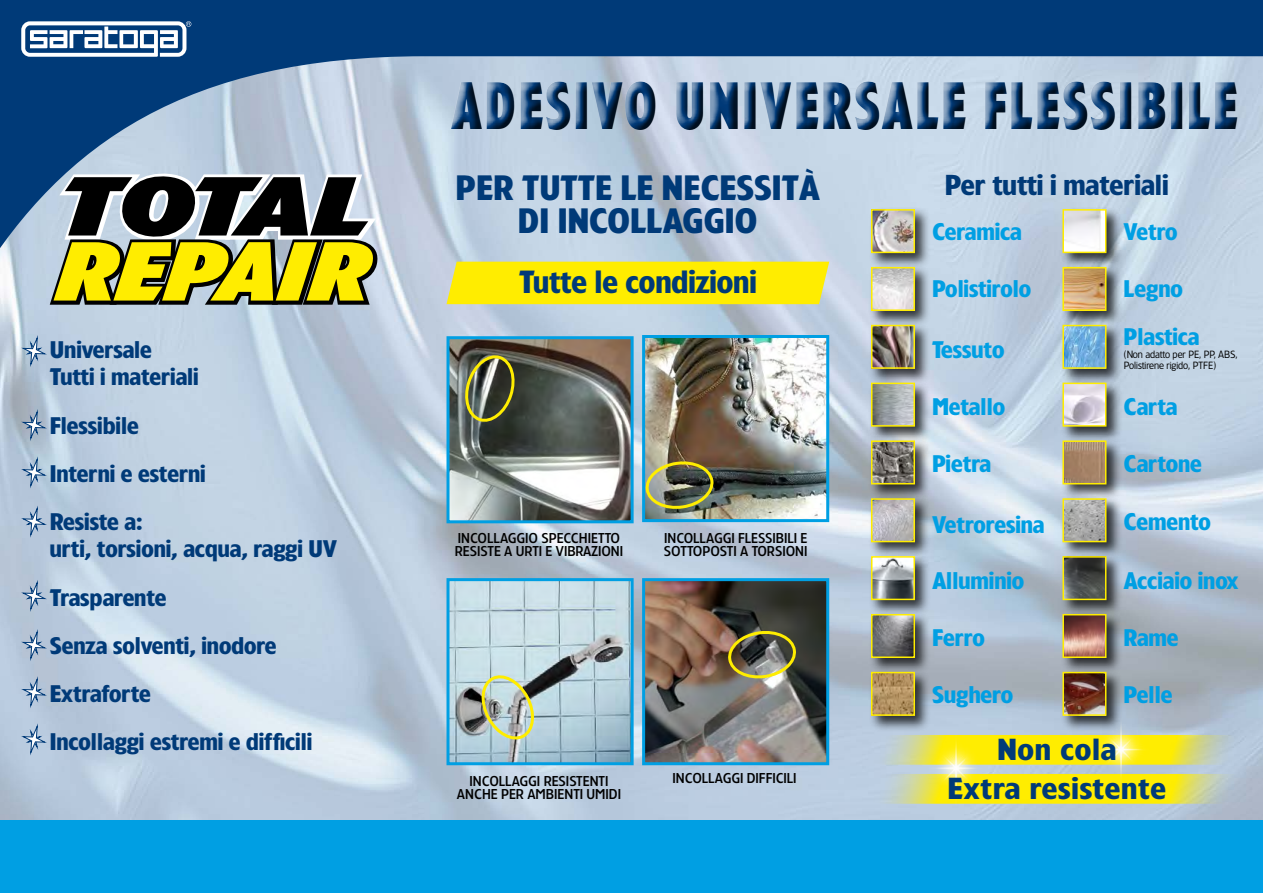
<style>
.page{position:relative;width:1263px;height:893px;background:#fff}
.page>*{position:absolute;margin:0;border:0;box-sizing:border-box;transform-origin:0 0}
.t1{font:800 62.4px "TF Forever";letter-spacing:.05em;color:#003a78;scale:.77 1}
.t2{font:700 33px/33px "TF Forever";color:#003a78;text-align:center}
.t3{font:700 30px "TF Forever";color:#003a78}
.t4{font:700 28.5px/39px "TF Forever";letter-spacing:.03em;color:#003a78;text-align:center;scale:1.05 1}
.t5{font:700 27px "TF Forever";color:#003a78}
.t6{font:700 22.5px/48.3px "TF Forever";color:#003a78}
.t7{font:700 22.5px/48.3px "TF Forever";color:#009fe3}
.t8{font:500 13.5px/13.5px "TF Forever";color:#000}
.t9{font:10.05px/10.5px "TF Forever";color:#000}
</style>
<div class="page">
<img style="left:0;top:280px;width:1263px;height:541px">
<div style="left:446px;top:280px;width:383px;height:24px;background:#ffed00"></div>
<svg style="left:872px;top:735px;width:370px;height:30px"></svg>
<svg style="left:872px;top:774px;width:370px;height:30px"></svg>
<svg style="left:0;top:0;width:1263px;height:280px"></svg>
<svg style="left:21px;top:21px;width:170px;height:36px"></svg>
<svg style="left:45px;top:169px;width:338px;height:141px"></svg>
<svg style="left:19px;top:332px;width:30px;height:38px"></svg>
<svg style="left:19px;top:406px;width:30px;height:38px"></svg>
<svg style="left:19px;top:454px;width:30px;height:37px"></svg>
<svg style="left:19px;top:503px;width:30px;height:37px"></svg>
<svg style="left:19px;top:577px;width:30px;height:37px"></svg>
<svg style="left:19px;top:626px;width:30px;height:38px"></svg>
<svg style="left:19px;top:674px;width:30px;height:37px"></svg>
<svg style="left:19px;top:721px;width:30px;height:37px"></svg>
<div style="left:441px;top:71px;width:800px;height:66px;background:#fff;opacity:.75"></div>
<div style="left:444px;top:74px;width:803px;height:65px;background:#000;opacity:.75"></div>
<img style="left:646px;top:339px;width:179px;height:179px">
<div style="left:642px;top:335px;width:187px;height:187px;border:3px solid #009fe3"></div>
<img style="left:450px;top:582px;width:180px;height:179px">
<div style="left:446px;top:578px;width:188px;height:187px;border:3px solid #009fe3"></div>
<img style="left:450px;top:340px;width:180px;height:179px">
<div style="left:446px;top:336px;width:188px;height:187px;border:3px solid #009fe3"></div>
<img style="left:646px;top:582px;width:179px;height:179px">
<div style="left:642px;top:578px;width:187px;height:187px;border:3px solid #009fe3"></div>
<svg style="left:460px;top:350px;width:60px;height:73px"></svg>
<svg style="left:478px;top:673px;width:58px;height:69px"></svg>
<img style="left:644px;top:461px;width:69px;height:48px">
<img style="left:726px;top:630px;width:70px;height:49px">
<div style="left:0;top:821px;width:1263px;height:72px;background:#009fe3"></div>
<img style="left:918px;top:716px;width:76px;height:89px">
<img style="left:1083px;top:697px;width:76px;height:99px">
<div style="left:869px;top:207px;width:62px;height:62px;background:#000;opacity:.75"></div>
<img style="left:874px;top:212px;width:38px;height:38px">
<div style="left:871px;top:209px;width:44px;height:44px;border:2px solid #ffed00"></div>
<div style="left:869px;top:265px;width:62px;height:62px;background:#000;opacity:.75"></div>
<img style="left:874px;top:270px;width:38px;height:38px">
<div style="left:871px;top:267px;width:44px;height:44px;border:2px solid #ffed00"></div>
<div style="left:869px;top:322px;width:62px;height:63px;background:#000;opacity:.75"></div>
<img style="left:874px;top:328px;width:38px;height:38px">
<div style="left:871px;top:325px;width:44px;height:44px;border:2px solid #ffed00"></div>
<div style="left:869px;top:380px;width:62px;height:63px;background:#000;opacity:.75"></div>
<img style="left:874px;top:386px;width:38px;height:38px">
<div style="left:871px;top:383px;width:44px;height:44px;border:2px solid #ffed00"></div>
<div style="left:869px;top:438px;width:62px;height:62px;background:#000;opacity:.75"></div>
<img style="left:874px;top:443px;width:38px;height:38px">
<div style="left:871px;top:440px;width:44px;height:44px;border:2px solid #ffed00"></div>
<div style="left:869px;top:496px;width:62px;height:62px;background:#000;opacity:.75"></div>
<img style="left:874px;top:501px;width:38px;height:38px">
<div style="left:871px;top:498px;width:44px;height:44px;border:2px solid #ffed00"></div>
<div style="left:869px;top:554px;width:62px;height:62px;background:#000;opacity:.75"></div>
<img style="left:874px;top:559px;width:38px;height:38px">
<div style="left:871px;top:556px;width:44px;height:44px;border:2px solid #ffed00"></div>
<div style="left:869px;top:612px;width:62px;height:62px;background:#000;opacity:.75"></div>
<img style="left:874px;top:617px;width:38px;height:38px">
<div style="left:871px;top:614px;width:44px;height:44px;border:2px solid #ffed00"></div>
<div style="left:869px;top:669px;width:62px;height:63px;background:#000;opacity:.75"></div>
<img style="left:874px;top:675px;width:38px;height:38px">
<div style="left:871px;top:672px;width:44px;height:44px;border:2px solid #ffed00"></div>
<div style="left:1060px;top:207px;width:62px;height:62px;background:#000;opacity:.75"></div>
<img style="left:1065px;top:212px;width:38px;height:38px">
<div style="left:1062px;top:209px;width:44px;height:44px;border:2px solid #ffed00"></div>
<div style="left:1060px;top:265px;width:62px;height:62px;background:#000;opacity:.75"></div>
<img style="left:1065px;top:270px;width:38px;height:38px">
<div style="left:1062px;top:267px;width:44px;height:44px;border:2px solid #ffed00"></div>
<div style="left:1060px;top:322px;width:62px;height:63px;background:#000;opacity:.75"></div>
<img style="left:1065px;top:328px;width:38px;height:38px">
<div style="left:1062px;top:325px;width:44px;height:44px;border:2px solid #ffed00"></div>
<div style="left:1060px;top:380px;width:62px;height:63px;background:#000;opacity:.75"></div>
<img style="left:1065px;top:386px;width:38px;height:38px">
<div style="left:1062px;top:383px;width:44px;height:44px;border:2px solid #ffed00"></div>
<div style="left:1060px;top:438px;width:62px;height:62px;background:#000;opacity:.75"></div>
<img style="left:1065px;top:443px;width:38px;height:38px">
<div style="left:1062px;top:440px;width:44px;height:44px;border:2px solid #ffed00"></div>
<div style="left:1060px;top:496px;width:62px;height:62px;background:#000;opacity:.75"></div>
<img style="left:1065px;top:501px;width:38px;height:38px">
<div style="left:1062px;top:498px;width:44px;height:44px;border:2px solid #ffed00"></div>
<div style="left:1060px;top:554px;width:62px;height:62px;background:#000;opacity:.75"></div>
<img style="left:1065px;top:559px;width:38px;height:38px">
<div style="left:1062px;top:556px;width:44px;height:44px;border:2px solid #ffed00"></div>
<div style="left:1060px;top:612px;width:62px;height:62px;background:#000;opacity:.75"></div>
<img style="left:1065px;top:617px;width:38px;height:38px">
<div style="left:1062px;top:614px;width:44px;height:44px;border:2px solid #ffed00"></div>
<div style="left:1060px;top:669px;width:62px;height:63px;background:#000;opacity:.75"></div>
<img style="left:1065px;top:675px;width:38px;height:38px">
<div style="left:1062px;top:672px;width:44px;height:44px;border:2px solid #ffed00"></div>
<p class="t6" style="left:50px;top:336px;width:150px;line-height:27px">Universale<br>Tutti i materiali</p>
<p class="t6" style="left:50px;top:401px;width:157px">Flessibile<br>Interni e esterni<br>Resiste a:</p>
<p class="t6" style="left:50px;top:524px;width:289px">urti, torsioni, acqua, raggi UV<br>Trasparente<br>Senza solventi, inodore<br>Extraforte<br>Incollaggi estremi e difficili</p>
<h1 class="t1" style="left:451px;top:69px;width:1023px">ADESIVO UNIVERSALE FLESSIBILE</h1>
<h2 class="t2" style="left:455px;top:171px;width:366px">PER TUTTE LE NECESSITÀ<br>DI INCOLLAGGIO</h2>
<h3 class="t3" style="left:519px;top:264px;width:239px">Tutte le condizioni</h3>
<p class="t5" style="left:945px;top:169px;width:225px">Per tutti i materiali</p>
<p class="t7" style="left:932px;top:207px;width:91px">Ceramica</p>
<p class="t7" style="left:932px;top:264px;width:101px">Polistirolo</p>
<p class="t7" style="left:1123px;top:207px;width:55px">Vetro</p>
<p class="t7" style="left:1123px;top:264px;width:78px">Legno<br>Plastica</p>
<p class="t7" style="left:932px;top:325px;width:74px">Tessuto</p>
<p class="t7" style="left:932px;top:382px;width:75px">Metallo</p>
<p class="t7" style="left:932px;top:439px;width:61px">Pietra</p>
<p class="t9" style="left:1124px;top:349px;width:115px">(Non adatto per PE, PP, ABS,<br>Polistirene rigido, PTFE)</p>
<p class="t7" style="left:1123px;top:382px;width:55px">Carta</p>
<p class="t7" style="left:1123px;top:439px;width:80px">Cartone</p>
<p class="t8" style="left:455px;top:531px;width:170px">INCOLLAGGIO SPECCHIETTO<br>RESISTE A URTI E VIBRAZIONI</p>
<p class="t8" style="left:664px;top:531px;width:145px">INCOLLAGGI FLESSIBILI E<br>SOTTOPOSTI A TORSIONI</p>
<p class="t8" style="left:457px;top:774px;width:166px;text-align:center">INCOLLAGGI RESISTENTI<br>ANCHE PER AMBIENTI UMIDI</p>
<p class="t8" style="left:673px;top:771px;width:125px">INCOLLAGGI DIFFICILI</p>
<p class="t7" style="left:932px;top:500px;width:114px">Vetroresina</p>
<p class="t7" style="left:932px;top:556px;width:94px">Alluminio</p>
<p class="t7" style="left:932px;top:613px;width:54px">Ferro</p>
<p class="t7" style="left:932px;top:670px;width:83px">Sughero</p>
<p class="t7" style="left:1123px;top:498px;width:89px">Cemento</p>
<p class="t7" style="left:1123px;top:556px;width:116px">Acciaio inox</p>
<p class="t7" style="left:1123px;top:613px;width:57px">Rame</p>
<p class="t7" style="left:1123px;top:670px;width:50px">Pelle</p>
<p class="t4" style="left:947px;top:730px;width:209px">Non cola<br>Extra resistente</p>
</div>
